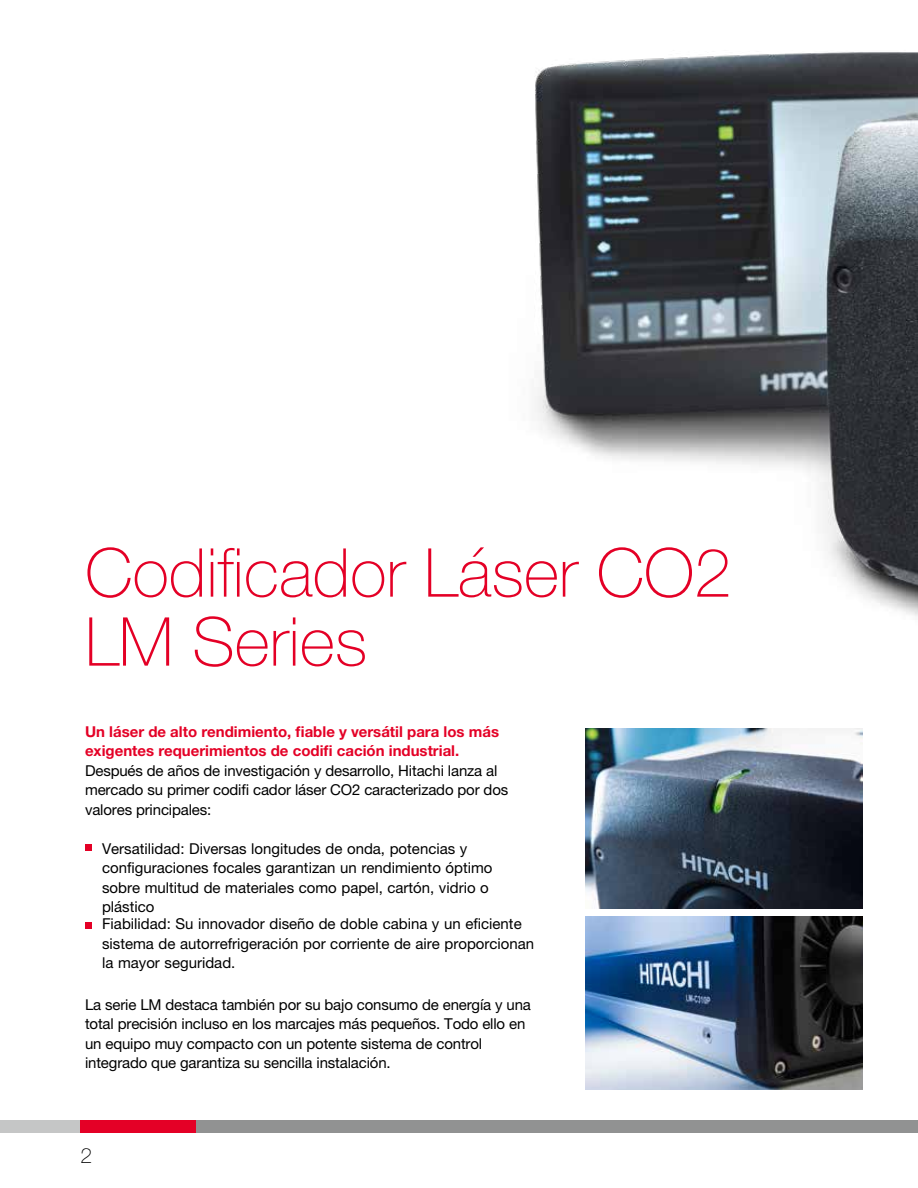
<style>
.page{position:relative;width:918px;height:1188px;background:#fff}
.page>*{position:absolute;margin:0;border:0;box-sizing:border-box;transform-origin:0 0}
.t1{font:100 67.5px/69px "Helvetica Neue LT Pro";color:#e40026}
.t2{font:100 21px "Helvetica Neue LT Pro";color:#000}
.t3{font:15px/19.5px "Helvetica Neue LT Pro";letter-spacing:-.01em;color:#000}
.t4{font:700 15px/19.5px "Helvetica Neue LT Pro";color:#e40026}
</style>
<div class="page">
<div style="left:0;top:1120px;width:81px;height:13px;background:#c5c6c6"></div>
<div style="left:184px;top:1120px;width:734px;height:13px;background:#919292"></div>
<div style="left:80px;top:1120px;width:116px;height:13px;background:#e40026"></div>
<img style="left:535px;top:52px;width:383px;height:781px">
<div style="left:85px;top:844px;width:7px;height:7px;background:#e40026"></div>
<div style="left:85px;top:922px;width:7px;height:7px;background:#e40026"></div>
<img style="left:586px;top:729px;width:277px;height:180px">
<img style="left:586px;top:916px;width:277px;height:173px">
<h1 class="t1" style="left:85px;top:538px;width:648px">Codificador Láser CO2<br>LM Series</h1>
<p class="t4" style="left:85px;top:721px;width:416px">Un láser de alto rendimiento, fiable y versátil para los más exigentes requerimientos de codifi cación industrial.</p>
<p class="t3" style="left:85px;top:760px;width:425px">Después de años de investigación y desarrollo, Hitachi lanza al mercado su primer codifi cador láser CO2 caracterizado por dos valores principales:</p>
<p class="t3" style="left:102px;top:838px;width:392px">Versatilidad: Diversas longitudes de onda, potencias y configuraciones focales garantizan un rendimiento óptimo sobre multitud de materiales como papel, cartón, vidrio o plástico</p>
<p class="t3" style="left:102px;top:914px;width:434px">Fiabilidad: Su innovador diseño de doble cabina y un eficiente sistema de autorrefrigeración por corriente de aire proporcionan la mayor seguridad.</p>
<p class="t3" style="left:85px;top:994px;width:447px">La serie LM destaca también por su bajo consumo de energía y una total precisión incluso en los marcajes más pequeños. Todo ello en un equipo muy compacto con un potente sistema de control integrado que garantiza su sencilla instalación.</p>
<h2 class="t2" style="left:80px;top:1143px;width:13px">2</h2>
</div>
